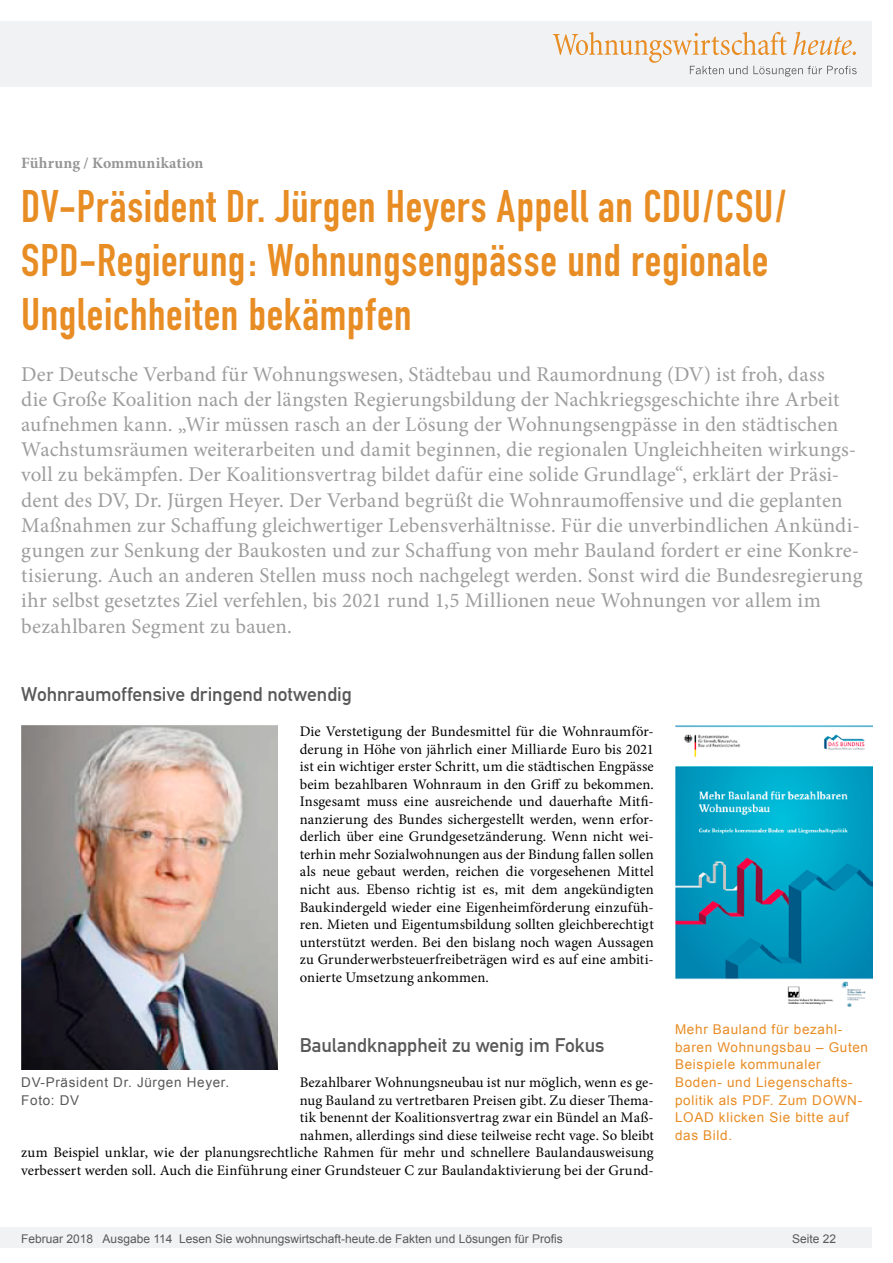
<style>
.page{position:relative;width:893px;height:1263px;background:#fff}
.page>*{position:absolute;margin:0;border:0;box-sizing:border-box;transform-origin:0 0}
.Überschrift_Groß{font:45px/54px "DIN Engschrift";letter-spacing:.015em;color:#e88c24}
.Anlesetext{font:21px/25.2px "Minion Pro";letter-spacing:.005em;color:#9d9d9d}
.Überschrift_Grau{font:19.5px "DIN Mittelschrift";letter-spacing:-.005em;color:#595959}
.Kategorie{font:700 15.75px "Minion Pro";letter-spacing:.01em;color:#959595}
.Fließtext_erste_Zeil{font:14.7px/17.5px "Minion Pro";letter-spacing:.005em;color:#000;text-align:justify}
.Info{font:13.5px/17.5px "Arial";letter-spacing:.05em;color:#e88c24}
.Bildunterschrift{font:13.5px/17.5px "Arial";letter-spacing:.05em;color:#595959}
.t1{font:12px "Arial";color:#595959}
</style>
<div class="page">
<div style="left:0;top:1227px;width:872px;height:20px;background:#f1f2f3"></div>
<div style="left:0;top:21px;width:872px;height:66px;background:#f1f2f3"></div>
<svg style="left:553px;top:32px;width:304px;height:45px"></svg>
<img style="left:21px;top:725px;width:256px;height:344px">
<img style="left:675px;top:725px;width:198px;height:282px">
<p class="Kategorie" style="left:21px;top:152px;width:184px">Führung / Kommunikation</p>
<p class="Überschrift_Groß" style="left:21px;top:180px;width:766px">DV-Präsident Dr. Jürgen Heyers Appell an CDU/CSU/<br>SPD-Regierung: Wohnungsengpässe und regionale<br>Ungleichheiten bekämpfen</p>
<p class="Anlesetext" style="left:21px;top:361px;width:843px">Der Deutsche Verband für Wohnungswesen, Städtebau und Raumordnung (DV) ist froh, dass<br>die Große Koalition nach der längsten Regierungsbildung der Nachkriegsgeschichte ihre Arbeit aufnehmen kann. „Wir müssen rasch an der Lösung der Wohnungsengpässe in den städtischen Wachstumsräumen weiterarbeiten und damit beginnen, die regionalen Ungleichheiten wirkungs&shy;voll zu bekämpfen. Der Koalitionsvertrag bildet dafür eine solide Grundlage“, erklärt der Präsi&shy;dent des DV, Dr. Jürgen Heyer. Der Verband begrüßt die Wohnraumoffensive und die geplanten Maßnahmen zur Schaffung gleichwertiger Lebensverhältnisse. Für die unverbindlichen Ankündi&shy;gungen zur Senkung der Baukosten und zur Schaffung von mehr Bauland fordert er eine Konkre&shy;tisierung. Auch an anderen Stellen muss noch nachgelegt werden. Sonst wird die Bundesregierung ihr selbst gesetztes Ziel verfehlen, bis 2021 rund 1,5 Millionen neue Wohnungen vor allem im bezahlbaren Segment zu bauen.</p>
<p class="Überschrift_Grau" style="left:21px;top:683px;width:332px">Wohnraumoffensive dringend notwendig</p>
<p class="Fließtext_erste_Zeil" style="left:300px;top:723px;width:356px">Die Verstetigung der Bundesmittel für die Wohnraumför&shy;derung in Höhe von jährlich einer Milliarde Euro bis 2021 ist ein wichtiger erster Schritt, um die städtischen Engpässe beim bezahlbaren Wohnraum in den Griff zu bekommen.<br>Insgesamt muss eine ausreichende und dauerhafte Mitfi&shy;nanzierung des Bundes sichergestellt werden, wenn erfor&shy;derlich über eine Grundgesetzänderung. Wenn nicht wei&shy;terhin mehr Sozialwohnungen aus der Bindung fallen sollen als neue gebaut werden, reichen die vorgesehenen Mittel nicht aus. Ebenso richtig ist es, mit dem angekündigten Baukindergeld wieder eine Eigenheimförderung einzufüh&shy;ren. Mieten und Eigentumsbildung sollten gleichberechtigt unterstützt werden. Bei den bislang noch wagen Aussagen zu Grunderwerbsteuerfreibeträgen wird es auf eine ambiti&shy;onierte Umsetzung ankommen.</p>
<p class="Überschrift_Grau" style="left:300px;top:1034px;width:306px">Baulandknappheit zu wenig im Fokus</p>
<p class="Fließtext_erste_Zeil" style="left:21px;top:1074px;width:634px;text-align:right">Bezahlbarer Wohnungsneubau ist nur möglich, wenn es ge-<br>nug Bauland zu vertretbaren Preisen gibt. Zu dieser Thema-<br>tik benennt der Koalitionsvertrag zwar ein Bündel an Maß-<br>nahmen, allerdings sind diese teilweise recht vage. So bleibt<br>zum Beispiel unklar, wie der planungsrechtliche Rahmen für mehr und schnellere Baulandausweisung verbessert werden soll. Auch die Einführung einer Grundsteuer C zur Baulandaktivierung bei der Grund-</p>
<p class="Bildunterschrift" style="left:21px;top:1074px;width:209px">DV-Präsident Dr. Jürgen Heyer.<br>Foto: DV</p>
<p class="Info" style="left:675px;top:1021px;width:195px">Mehr Bauland für bezahl&shy;baren Wohnungsbau – Guten<br>Beispiele kommunaler<br>Boden- und Liegenschafts&shy;politik als PDF. Zum DOWN-<br>LOAD klicken Sie bitte auf das Bild.</p>
<p class="t1" style="left:21px;top:1230px;width:543px">Februar 2018 Ausgabe 114 Lesen Sie wohnungswirtschaft-heute.de Fakten und Lösungen für Profis</p>
<p class="t1" style="left:792px;top:1231px;width:46px">Seite 22</p>
</div>
